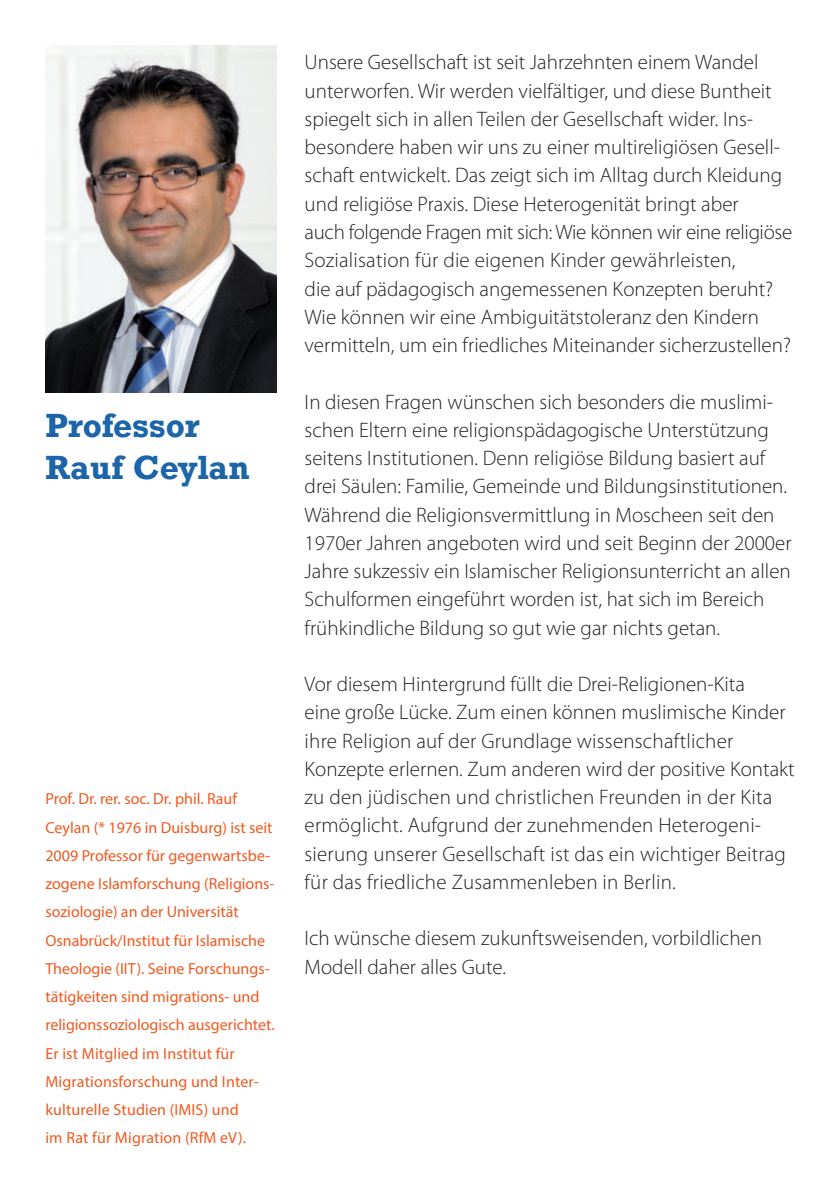
<style>
.page{position:relative;width:840px;height:1191px;background:#fff}
.page>*{position:absolute;margin:0;border:0;box-sizing:border-box;transform-origin:0 0}
.t1{font:700 31.6px/42.4px "Rockwell";letter-spacing:.01em;color:#1c65a8}
.t2{font:300 21px/28.2px "Myriad Pro";color:#231f20}
.t3{font:16px/28.2px "Myriad Pro";color:#f15921}
</style>
<div class="page">
<img style="left:45px;top:45px;width:231px;height:348px">
<h1 class="t1" style="left:45px;top:404px;width:206px">Professor<br>Rauf Ceylan</h1>
<p class="t3" style="left:45px;top:786px;width:231px">Prof. Dr. rer. soc. Dr. phil. Rauf Ceylan (* 1976 in Duisburg) ist seit 2009 Professor für gegenwartsbe&shy;zogene Islamforschung (Religions&shy;soziologie) an der Universität Osnabrück/Institut für Islamische Theologie (IIT). Seine Forschungs&shy;tätigkeiten sind migrations- und religionssoziologisch aus gerichtet.<br>Er ist Mitglied im Institut für Migrationsforschung und Inter&shy;kulturelle Studien (IMIS) und<br>im Rat für Migration (RfM eV).</p>
<p class="t2" style="left:304px;top:50px;width:489px">Unsere Gesellschaft ist seit Jahrzehnten einem Wandel unterworfen. Wir werden vielfältiger, und diese Buntheit spiegelt sich in allen Teilen der Gesellschaft wider. Ins&shy;besondere haben wir uns zu einer multireligiösen Gesell&shy;schaft entwickelt. Das zeigt sich im Alltag durch Kleidung und religiöse Praxis. Diese Heterogenität bringt aber<br>auch folgende Fragen mit sich: Wie können wir eine religiöse Sozialisation für die eigenen Kinder gewährleisten,<br>die auf pädagogisch angemessenen Konzepten beruht?<br>Wie können wir eine Ambiguitätstoleranz den Kindern vermitteln, um ein friedliches Miteinander sicherzustellen?</p>
<p class="t2" style="left:304px;top:389px;width:488px">In diesen Fragen wünschen sich besonders die muslimi&shy;schen Eltern eine religionspädagogische Unterstützung seitens Institutionen. Denn religiöse Bildung basiert auf drei Säulen: Familie, Gemeinde und Bildungsinstitutionen.<br>Während die Religionsvermittlung in Moscheen seit den 1970er Jahren angeboten wird und seit Beginn der 2000er Jahre sukzessiv ein Islamischer Religionsunterricht an allen Schulformen eingeführt worden ist, hat sich im Bereich frühkindliche Bildung so gut wie gar nichts getan.</p>
<p class="t2" style="left:304px;top:671px;width:491px">Vor diesem Hintergrund füllt die Drei-Religionen-Kita<br>eine große Lücke. Zum einen können muslimische Kinder ihre Religion auf der Grundlage wissenschaftlicher Konzepte erlernen. Zum anderen wird der positive Kontakt zu den jüdischen und christlichen Freunden in der Kita ermöglicht. Aufgrund der zunehmenden Heterogeni&shy;sierung unserer Gesellschaft ist das ein wichtiger Beitrag für das friedliche Zusammenleben in Berlin.</p>
<p class="t2" style="left:304px;top:926px;width:458px">Ich wünsche diesem zukunftsweisenden, vorbildlichen<br>Modell daher alles Gute.</p>
</div>
